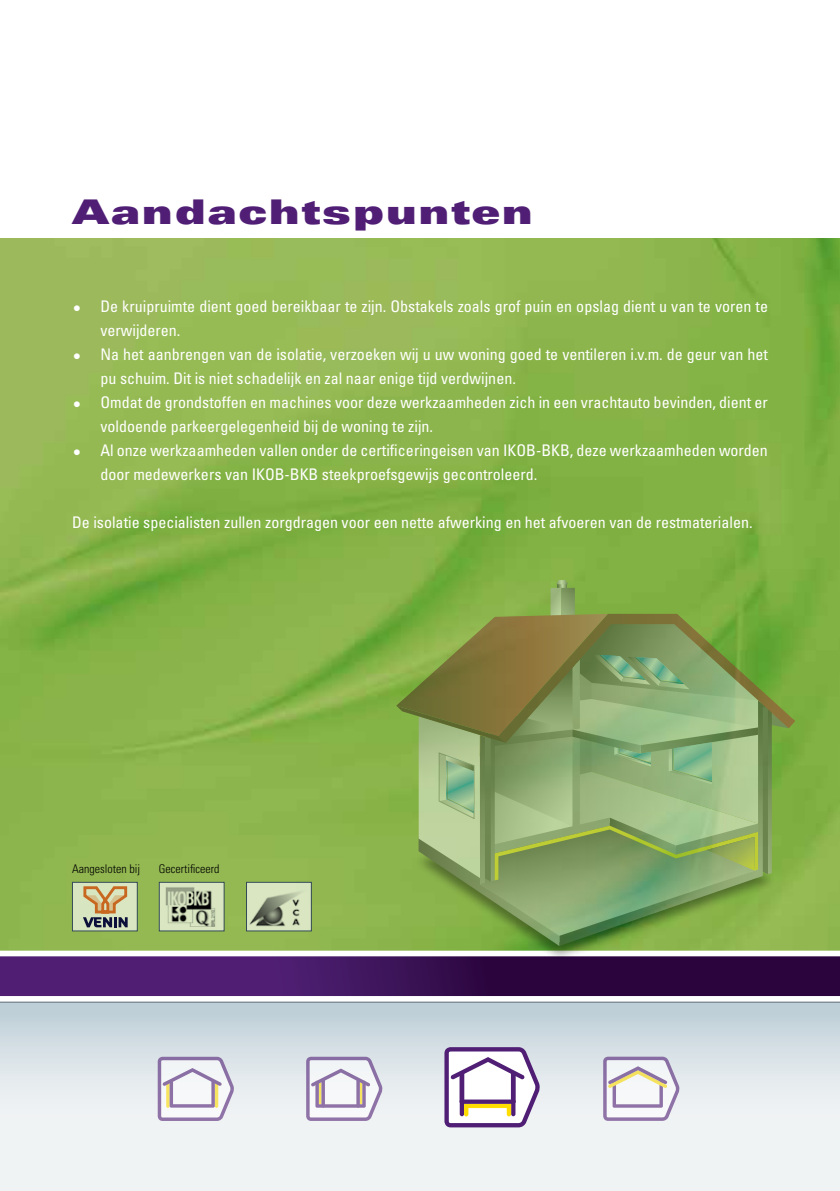
<style>
.page{position:relative;width:840px;height:1191px;background:#fff}
.page>*{position:absolute;margin:0;border:0;box-sizing:border-box;transform-origin:0 0}
.t1{font:34px "Univers LT Std X Black Ex";letter-spacing:.05em;color:#501f75}
.t2{font:condensed 16px/24px "Univers LT Std";color:#fff}
.t3{font:300 condensed 12px "Univers LT Std";color:#000}
.s1{font-weight:300}
</style>
<div class="page">
<div style="left:0;top:996px;width:839px;height:195px;background:#f0f3f4"></div>
<div style="left:0;top:1001px;width:839px;height:144px;background:linear-gradient(to bottom,#c0d0d9,#fafafa)"></div>
<svg style="left:0;top:956px;width:839px;height:40px;background:#3d1259"></svg>
<div style="left:0;top:996px;width:839px;height:5px;background:#fff"></div>
<hr style="left:0;top:1001px;width:839px;height:1px;background:#67757e">
<img style="left:0;top:238px;width:839px;height:712px">
<svg style="left:158px;top:1056px;width:76px;height:65px"></svg>
<svg style="left:306px;top:1056px;width:76px;height:65px"></svg>
<svg style="left:444px;top:1047px;width:95px;height:80px"></svg>
<svg style="left:603px;top:1056px;width:76px;height:64px"></svg>
<div style="left:72px;top:882px;width:65px;height:49px;background:#d8e5c1"></div>
<div style="left:159px;top:882px;width:65px;height:49px;background:#d9e6c1"></div>
<div style="left:246px;top:882px;width:65px;height:49px;background:#d9e6c1"></div>
<svg style="left:83px;top:886px;width:45px;height:41px"></svg>
<div style="left:72px;top:882px;width:65px;height:49px;border:1px solid #344b57"></div>
<img style="left:165px;top:887px;width:51px;height:39px">
<div style="left:159px;top:882px;width:65px;height:49px;border:1px solid #344b57"></div>
<img style="left:249px;top:892px;width:52px;height:35px">
<div style="left:246px;top:882px;width:65px;height:49px;border:1px solid #344b57"></div>
<div style="left:411px;top:813px;width:365px;height:148px;background:#000;opacity:.75"></div>
<svg style="left:396px;top:580px;width:398px;height:366px;background:#87a65d"></svg>
<h1 class="t1" style="left:72px;top:191px;width:462px">Aandachtspunten</h1>
<p class="t2" style="left:100px;top:294px;width:668px;text-indent:-28px"><span class="s1">•</span> De kruipruimte dient goed bereikbaar te zijn. Obstakels zoals grof puin en opslag dient u van te voren te verwijderen.</p>
<p class="t2" style="left:100px;top:342px;width:668px;text-indent:-28px"><span class="s1">•</span> Na het aanbrengen van de isolatie, verzoeken wij u uw woning goed te ventileren i.v.m. de geur van het pu schuim. Dit is niet schadelijk en zal naar enige tijd verdwijnen.</p>
<p class="t2" style="left:100px;top:390px;width:668px;text-indent:-28px"><span class="s1">•</span> Omdat de grondstoffen en machines voor deze werkzaamheden zich in een vrachtauto bevinden, dient er voldoende parkeergelegenheid bij de woning te zijn.</p>
<p class="t2" style="left:100px;top:438px;width:668px;text-indent:-28px"><span class="s1">•</span> Al onze werkzaamheden vallen onder de certificeringeisen van IKOB-BKB, deze werkzaamheden worden door medewerkers van IKOB-BKB steekproefsgewijs gecontroleerd.</p>
<p class="t2" style="left:72px;top:510px;width:681px">De isolatie specialisten zullen zorgdragen voor een nette afwerking en het afvoeren van de restmaterialen.</p>
<p class="t3" style="left:72px;top:861px;width:69px">Aangesloten bij</p>
<p class="t3" style="left:159px;top:861px;width:62px">Gecertificeerd</p>
</div>
